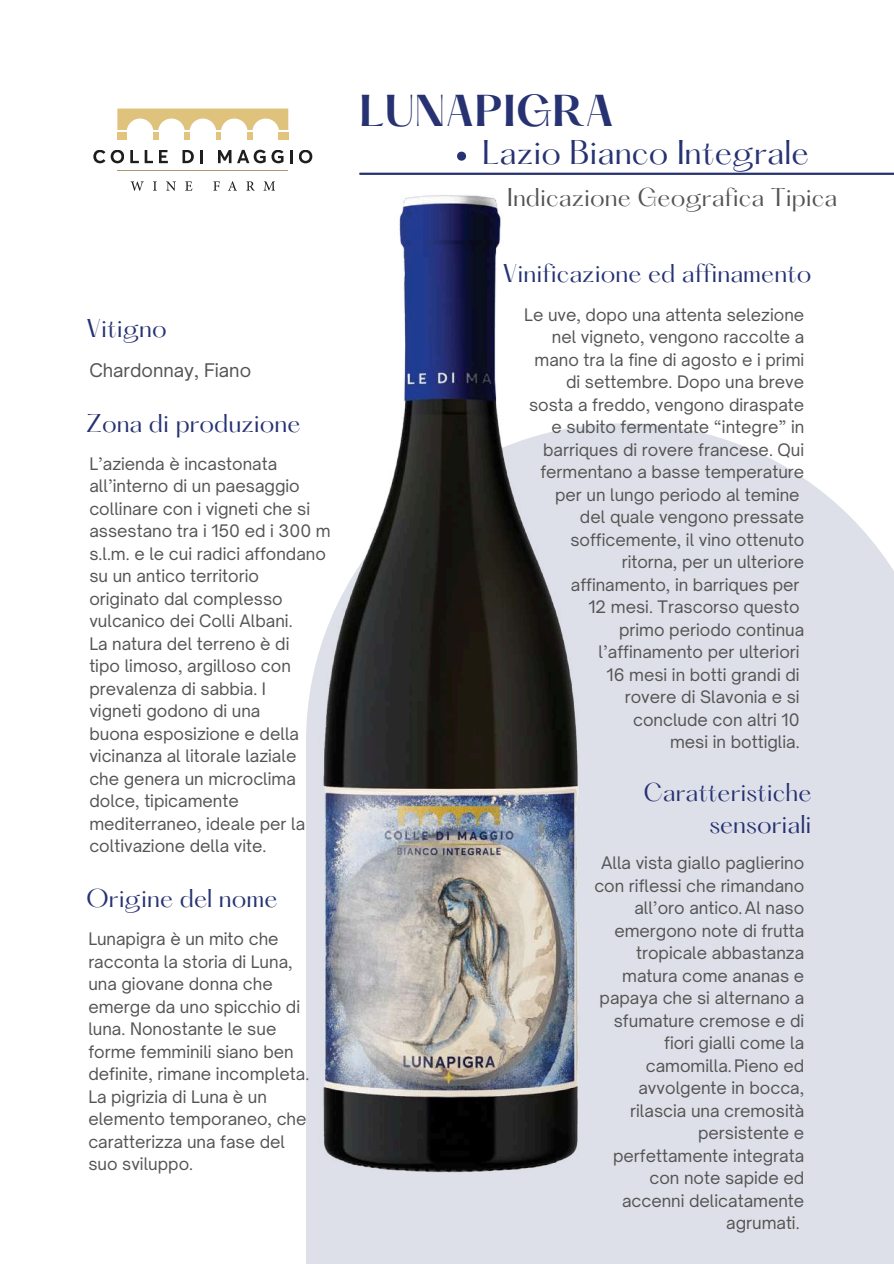
<style>
.page{position:relative;width:894px;height:1264px;background:#fff}
.page>*{position:absolute;margin:0;border:0;box-sizing:border-box;transform-origin:0 0}
.t1{font:600 39px "Hatton";color:#263272}
.t2{font:30px "Hatton";color:#263272}
.t3{font:22.5px/31.5px "Hatton";color:#263272;text-align:right}
.t4{font:22.5px "Hatton";color:#545454}
.t5{font:18px "Open Sauce One";color:#545454}
.t6{font:16.5px/22.5px "Open Sauce One";color:#545454}
</style>
<div class="page">
<hr style="left:360px;top:173px;width:533px;height:2px;background:#263272">
<div style="left:306px;top:423px;width:587px;height:840px;background:#dee0e9"></div>
<svg style="left:93px;top:150px;width:12px;height:13px"></svg>
<svg style="left:111px;top:150px;width:13px;height:13px"></svg>
<svg style="left:130px;top:150px;width:9px;height:13px"></svg>
<svg style="left:130px;top:181px;width:14px;height:10px"></svg>
<svg style="left:145px;top:150px;width:8px;height:13px"></svg>
<svg style="left:153px;top:181px;width:4px;height:10px"></svg>
<svg style="left:159px;top:150px;width:9px;height:13px"></svg>
<svg style="left:166px;top:181px;width:10px;height:10px"></svg>
<svg style="left:182px;top:150px;width:12px;height:13px"></svg>
<svg style="left:185px;top:181px;width:7px;height:10px"></svg>
<svg style="left:200px;top:150px;width:3px;height:13px"></svg>
<svg style="left:213px;top:181px;width:7px;height:10px"></svg>
<svg style="left:218px;top:150px;width:13px;height:13px"></svg>
<svg style="left:228px;top:181px;width:9px;height:10px"></svg>
<svg style="left:246px;top:181px;width:9px;height:10px"></svg>
<svg style="left:237px;top:150px;width:28px;height:13px"></svg>
<svg style="left:263px;top:181px;width:12px;height:10px"></svg>
<svg style="left:271px;top:150px;width:12px;height:13px"></svg>
<hr style="left:117px;top:170px;width:171px;height:1px;background:#ae976f">
<svg style="left:117px;top:108px;width:171px;height:31px"></svg>
<svg style="left:290px;top:150px;width:2px;height:13px"></svg>
<svg style="left:299px;top:150px;width:13px;height:13px"></svg>
<img style="left:309px;top:195px;width:275px;height:1000px">
<svg style="left:457px;top:152px;width:9px;height:9px"></svg>
<h3 class="t3" style="left:86px;top:314px;width:82px">Vitigno</h3>
<p class="t5" style="left:89px;top:359px;width:163px">Chardonnay, Fiano</p>
<h3 class="t3" style="left:86px;top:410px;width:216px">Zona di produzione</h3>
<p class="t6" style="left:89px;top:452px;width:243px">L’azienda è incastonata all’interno di un paesaggio collinare con i vigneti che si assestano tra i 150 ed i 300 m s.l.m. e le cui radici affondano su un antico territorio originato dal complesso vulcanico dei Colli Albani.<br>La natura del terreno è di<br>tipo limoso, argilloso con prevalenza di sabbia. I<br>vigneti godono di una<br>buona esposizione e della vicinanza al litorale laziale<br>che genera un microclima dolce, tipicamente mediterraneo, ideale per la coltivazione della vite.</p>
<h3 class="t3" style="left:86px;top:884px;width:193px">Origine del nome</h3>
<p class="t6" style="left:88px;top:927px;width:222px">Lunapigra è un mito che racconta la storia di Luna, una giovane donna che emerge da uno spicchio di luna. Nonostante le sue forme femminili siano ben definite, rimane incompleta.<br>La pigrizia di Luna è un elemento temporaneo, che caratterizza una fase del suo sviluppo.</p>
<h1 class="t1" style="left:359px;top:92px;width:257px">LUNAPIGRA</h1>
<h2 class="t2" style="left:482px;top:138px;width:328px">Lazio Bianco Integrale</h2>
<h3 class="t4" style="left:507px;top:187px;width:331px">Indicazione Geografica Tipica</h3>
<h3 class="t3" style="left:502px;top:260px;width:310px">Vinificazione ed affinamento</h3>
<p class="t6" style="left:524px;top:303px;width:281px;text-align:right">Le uve, dopo una attenta selezione nel vigneto, vengono raccolte a mano tra la fine di agosto e i primi di settembre. Dopo una breve sosta a freddo, vengono diraspate e subito fermentate “integre” in barriques di rovere francese. Qui fermentano a basse temperature per un lungo periodo al temine<br>del quale vengono pressate sofficemente, il vino ottenuto ritorna, per un ulteriore affinamento, in barriques per<br>12 mesi. Trascorso questo<br>primo periodo continua l’affinamento per ulteriori<br>16 mesi in botti grandi di<br>rovere di Slavonia e si<br>conclude con altri 10<br>mesi in bottiglia.</p>
<h3 class="t3" style="left:643px;top:779px;width:169px">Caratteristiche sensoriali</h3>
<p class="t6" style="left:594px;top:851px;width:211px;text-align:right">Alla vista giallo paglierino con riflessi che rimandano all’oro antico.Al naso emergono note di frutta tropicale abbastanza matura come ananas e papaya che si alternano a sfumature cremose e di fiori gialli come la camomilla.Pieno ed avvolgente in bocca, rilascia una cremosità persistente e perfettamente integrata con note sapide ed accenni delicatamente agrumati.</p>
</div>
